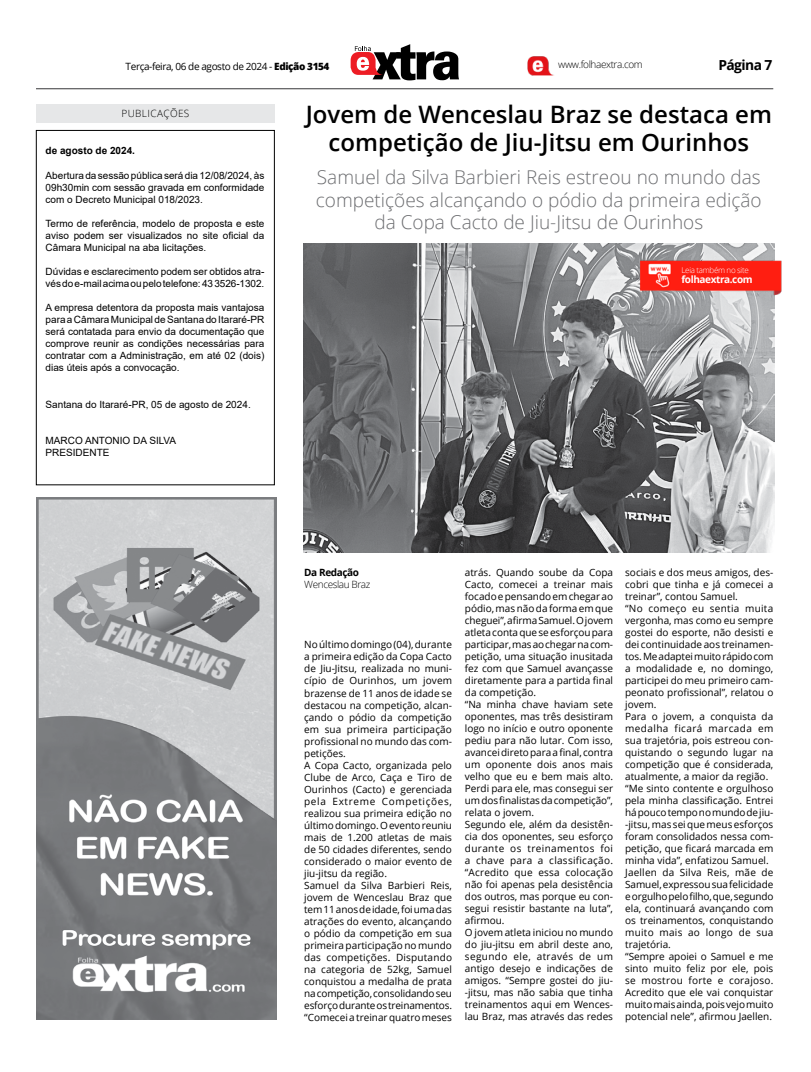
<style>
.page{position:relative;width:811px;height:1072px;background:#fff}
.page>*{position:absolute;margin:0;border:0;box-sizing:border-box;transform-origin:0 0}
.t1{font:600 24px/28.8px "Open Sans";color:#000;text-align:center}
.t2{font:300 19px/22.8px "Open Sans";color:#6d6e71;text-align:center}
.t3{font:700 13.8px "Open Sans";letter-spacing:-.04em;color:#000}
.t4{font:10px/12px "Open Sans";color:#000}
.t5{font:10px/12px "Arial";color:#000;text-align:justify}
.t6{font:10px "Open Sans";letter-spacing:-.04em;color:#000}
.t7{font:300 10px "Open Sans";letter-spacing:-.04em;color:#000}
.t8{font:700 10px "Arial";color:#000}
.t9{font:700 10px "Open Sans";letter-spacing:-.04em;color:#fff}
.t10{font:300 10px "Open Sans";letter-spacing:.04em;color:#000}
.t11{font:700 10px "Open Sans";letter-spacing:-.04em;color:#000}
.t12{font:300 8px "Open Sans";letter-spacing:-.04em;color:#fff}
.s1{font-weight:800}
</style>
<div class="page">
<img style="left:527px;top:56px;width:27px;height:19px">
<svg style="left:351px;top:44px;width:108px;height:36px"></svg>
<hr style="left:36px;top:88px;width:737px;height:1px;background:#363639">
<div style="left:36px;top:105px;width:238px;height:18px;background:#e6e7e8"></div>
<div style="left:36px;top:130px;width:238px;height:355px;border:1px solid #000"></div>
<img style="left:36px;top:497px;width:240px;height:522px">
<img style="left:303px;top:243px;width:472px;height:309px">
<img style="left:593px;top:258px;width:189px;height:41px">
<p class="t6" style="left:126px;top:59px;width:205px">Terça-feira, 06 de agosto de 2024 - <span class="s1">Edição 3154</span></p>
<p class="t7" style="left:558px;top:57px;width:86px">www.folhaextra.com</p>
<h3 class="t3" style="left:718px;top:56px;width:56px">Página 7</h3>
<p class="t10" style="left:121px;top:107px;width:69px">PUBLICAÇÕES</p>
<p class="t8" style="left:46px;top:144px;width:91px">de agosto de 2024.</p>
<p class="t5" style="left:46px;top:169px;width:220px">Abertura da sessão pública será dia 12/08/2024, às 09h30min com sessão gravada em conformidade com o Decreto Municipal 018/2023.</p>
<p class="t5" style="left:46px;top:217px;width:220px">Termo de referência, modelo de proposta e este aviso podem ser visualizados no site oficial da Câmara Municipal na aba licitações.</p>
<p class="t5" style="left:46px;top:265px;width:220px">Dúvidas e esclarecimento podem ser obtidos atra&shy;vés do e-mail acima ou pelo telefone: 43 3526-1302.</p>
<p class="t5" style="left:46px;top:302px;width:220px">A empresa detentora da proposta mais vantajosa para a Câmara Municipal de Santana do Itararé-PR será contatada para envio da documentação que comprove reunir as condições necessárias para contratar com a Administração, em até 02 (dois) dias úteis após a convocação.</p>
<p class="t5" style="left:46px;top:398px;width:207px">Santana do Itararé-PR, 05 de agosto de 2024.</p>
<p class="t5" style="left:46px;top:434px;width:132px">MARCO ANTONIO DA SILVA<br>PRESIDENTE</p>
<h1 class="t1" style="left:306px;top:99px;width:468px">Jovem de Wenceslau Braz se destaca em competição de Jiu-Jitsu em Ourinhos</h1>
<h2 class="t2" style="left:316px;top:165px;width:447px">Samuel da Silva Barbieri Reis estreou no mundo das competições alcançando o pódio da primeira edição da Copa Cacto de Jiu-Jitsu de Ourinhos</h2>
<p class="t12" style="left:681px;top:264px;width:69px">Leia também no site</p>
<p class="t9" style="left:681px;top:272px;width:73px">folhaextra.com</p>
<p class="t11" style="left:304px;top:565px;width:56px">Da Redação</p>
<p class="t7" style="left:304px;top:577px;width:68px">Wenceslau Braz</p>
<p class="t4" style="left:304px;top:638px;width:149px">No último domingo (04), durante a primeira edição da Copa Cacto de Jiu-Jitsu, realizada no muni&shy;cípio de Ourinhos, um jovem brazense de 11 anos de idade se destacou na competição, alcan&shy;çando o pódio da competição em sua primeira participação profissional no mundo das com&shy;petições.<br>A Copa Cacto, organizada pelo<br>Clube de Arco, Caça e Tiro de<br>Ourinhos (Cacto) e gerenciada pela Extreme Competições, realizou sua primeira edição no último domingo. O evento reuniu mais de 1.200 atletas de mais de 50 cidades diferentes, sendo considerado o maior evento de jiu-jitsu da região.<br>Samuel da Silva Barbieri Reis, jovem de Wenceslau Braz que tem 11 anos de idade, foi uma das atrações do evento, alcançando o pódio da competição em sua primeira participação no mundo das competições. Disputando na categoria de 52kg, Samuel conquistou a medalha de prata na competição, consolidando seu esforço durante os treinamentos. “Comecei a treinar quatro meses</p>
<p class="t4" style="left:465px;top:566px;width:150px">atrás. Quando soube da Copa<br>Cacto, comecei a treinar mais focado e pensando em chegar ao pódio, mas não da forma em que cheguei”, afirma Samuel. O jovem atleta conta que se esforçou para participar, mas ao chegar na com&shy;petição, uma situação inusitada fez com que Samuel avançasse diretamente para a partida final da competição.<br>“Na minha chave haviam sete oponentes, mas três desistiram logo no início e outro oponente pediu para não lutar. Com isso, avancei direto para a final, contra um oponente dois anos mais velho que eu e bem mais alto.<br>Perdi para ele, mas consegui ser um dos finalistas da competição”, relata o jovem.<br>Segundo ele, além da desistên&shy;cia dos oponentes, seu esforço durante os treinamentos foi a chave para a classificação. “Acredito que essa colocação não foi apenas pela desistência dos outros, mas porque eu con&shy;segui resistir bastante na luta”, afirmou.<br>O jovem atleta iniciou no mundo do jiu-jitsu em abril deste ano, segundo ele, através de um antigo desejo e indicações de amigos. “Sempre gostei do jiu--jitsu, mas não sabia que tinha treinamentos aqui em Wences&shy;lau Braz, mas através das redes</p>
<p class="t4" style="left:625px;top:566px;width:150px">sociais e dos meus amigos, des&shy;cobri que tinha e já comecei a treinar”, contou Samuel.<br>“No começo eu sentia muita vergonha, mas como eu sempre gostei do esporte, não desisti e dei continuidade aos treinamen&shy;tos. Me adaptei muito rápido com a modalidade e, no domingo, participei do meu primeiro cam&shy;peonato profissional”, relatou o jovem.<br>Para o jovem, a conquista da medalha ficará marcada em sua trajetória, pois estreou con&shy;quistando o segundo lugar na competição que é considerada, atualmente, a maior da região. “Me sinto contente e orgulhoso pela minha classificação. Entrei há pouco tempo no mundo de jiu--jitsu, mas sei que meus esforços foram consolidados nessa com&shy;petição, que ficará marcada em minha vida”, enfatizou Samuel.<br>Jaellen da Silva Reis, mãe de<br>Samuel, expressou sua felicidade e orgulho pelo filho, que, segundo ela, continuará avançando com os treinamentos, conquistando muito mais ao longo de sua trajetória.<br>“Sempre apoiei o Samuel e me sinto muito feliz por ele, pois se mostrou forte e corajoso.<br>Acredito que ele vai conquistar muito mais ainda, pois vejo muito potencial nele”, afirmou Jaellen.</p>
</div>
